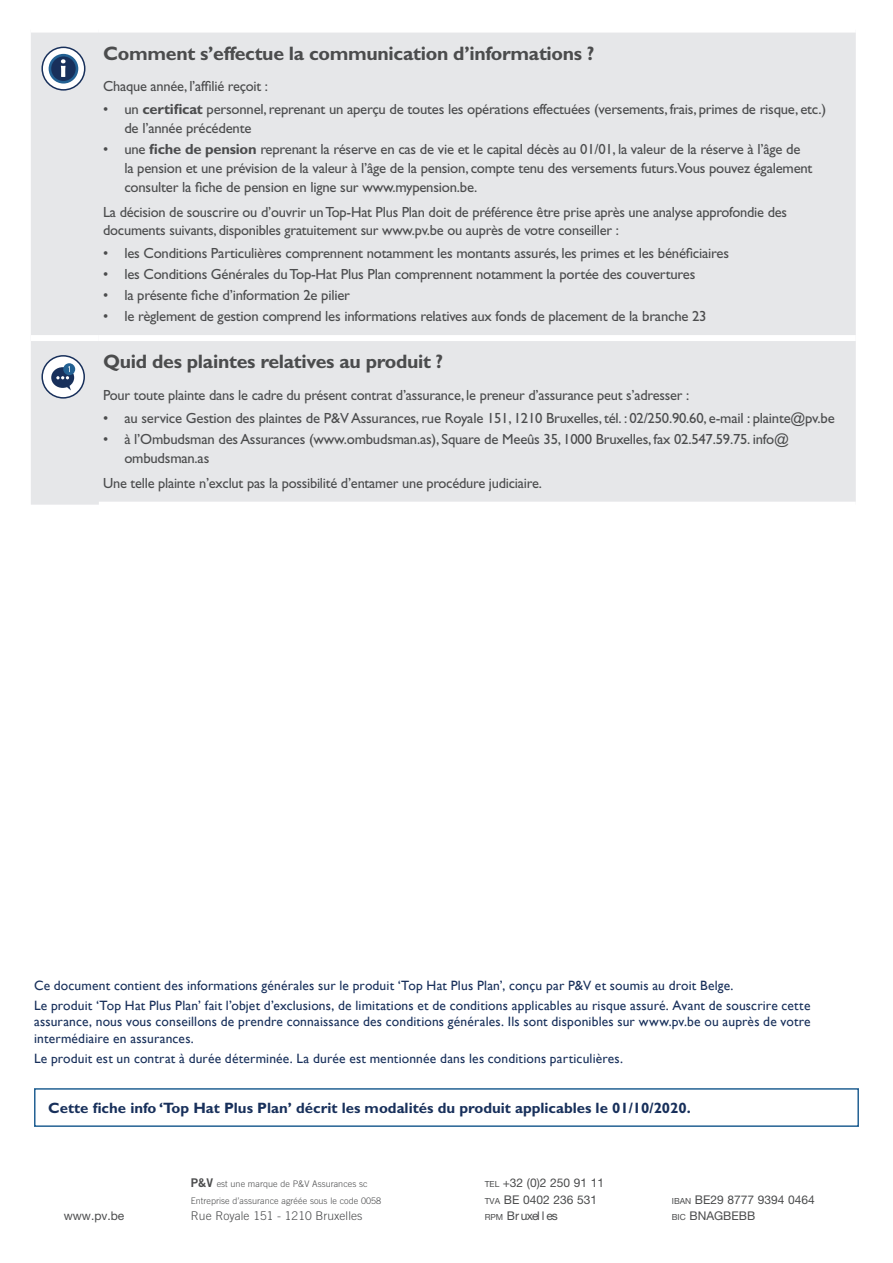
<style>
.page{position:relative;width:893px;height:1263px;background:#fff}
.page>*{position:absolute;margin:0;border:0;box-sizing:border-box;transform-origin:0 0}
.t1{font:700 19.5px "Gill Sans Std";letter-spacing:-.015em;color:#4b4c4d}
.t2{font:700 15px "Gill Sans Std";color:#18305b}
.t3{font:14.7px/18.8px "Gill Sans Std";letter-spacing:-.015em;color:#4b4c4d}
.t4{font:13.5px/20.4px "Gill Sans";letter-spacing:.015em;color:#18305b}
.t5{font:12px/16.5px "Helvetica Neue LT Std";color:#4b4c4d}
.t6{font:300 12px "Trade Gothic LT Std";letter-spacing:.005em;color:#4b4c4d}
.t7{font:300 9px/16.5px "Trade Gothic LT Std";letter-spacing:.005em;color:#4b4c4d}
.s1{font-weight:700}
.s2{font-family:"Trade Gothic LT Std Bd 2";font-weight:400;font-size:12px}
.s3{font-size:8.4px}
</style>
<div class="page">
<div style="left:34px;top:1088px;width:825px;height:39px;border:2px solid #236193"></div>
<div style="left:31px;top:33px;width:825px;height:472px;background:#e6e7e9"></div>
<div style="left:31px;top:335px;width:68px;height:6px;background:#fff"></div>
<div style="left:99px;top:335px;width:757px;height:6px;background:#fff"></div>
<div style="left:99px;top:502px;width:757px;height:6px;background:#fff"></div>
<svg style="left:41px;top:47px;width:44px;height:44px"></svg>
<svg style="left:41px;top:355px;width:44px;height:44px"></svg>
<h1 class="t1" style="left:103px;top:42px;width:493px">Comment s’effectue la communication d’informations ?</h1>
<p class="t3" style="left:103px;top:77px;width:166px">Chaque année, l’affilié reçoit :</p>
<p class="t3" style="left:124px;top:100px;width:703px;text-indent:-21px">• un <span class="s1">certificat</span> personnel, reprenant un aperçu de toutes les opérations effectuées (versements, frais, primes de risque, etc.) de l’année précédente</p>
<p class="t3" style="left:124px;top:140px;width:690px;text-indent:-21px">• une <span class="s1">fiche de pension</span> reprenant la réserve en cas de vie et le capital décès au 01/01, la valeur de la réserve à l’âge de la pension et une prévision de la valeur à l’âge de la pension, compte tenu des versements futurs.Vous pouvez également consulter la fiche de pension en ligne sur www.mypension.be.</p>
<p class="t3" style="left:103px;top:202px;width:685px">La décision de souscrire ou d’ouvrir un Top-Hat Plus Plan doit de préférence être prise après une analyse approfondie des documents suivants, disponibles gratuitement sur www.pv.be ou auprès de votre conseiller :</p>
<p class="t3" style="left:103px;top:244px;width:627px">• les Conditions Particulières comprennent notamment les montants assurés, les primes et les bénéficiaires</p>
<p class="t3" style="left:103px;top:265px;width:594px">• les Conditions Générales du Top-Hat Plus Plan comprennent notamment la portée des couvertures</p>
<p class="t3" style="left:103px;top:286px;width:248px">• la présente fiche d’information 2e pilier</p>
<p class="t3" style="left:103px;top:307px;width:605px">• le règlement de gestion comprend les informations relatives aux fonds de placement de la branche 23</p>
<h1 class="t1" style="left:103px;top:350px;width:342px">Quid des plaintes relatives au produit ?</h1>
<p class="t3" style="left:103px;top:386px;width:588px">Pour toute plainte dans le cadre du présent contrat d’assurance, le preneur d’assurance peut s’adresser :</p>
<p class="t3" style="left:103px;top:409px;width:733px">• au service Gestion des plaintes de P&amp;V Assurances, rue Royale 151, 1210 Bruxelles, tél. : 02/250.90.60, e-mail : plainte@pv.be</p>
<p class="t3" style="left:124px;top:429px;width:666px;text-indent:-21px">• à l’Ombudsman des Assurances (www.ombudsman.as), Square de Meeûs 35, 1000 Bruxelles, fax 02.547.59.75. info@ ombudsman.as</p>
<p class="t3" style="left:103px;top:473px;width:440px">Une telle plainte n’exclut pas la possibilité d’entamer une procédure judiciaire.</p>
<p class="t4" style="left:34px;top:975px;width:778px">Ce document contient des informations générales sur le produit ‘Top Hat Plus Plan’, conçu par P&amp;V et soumis au droit Belge.<br>Le produit ‘Top Hat Plus Plan’ fait l’objet d’exclusions, de limitations et de conditions applicables au risque assuré. Avant de souscrire cette</p>
<p class="t4" style="left:34px;top:1014px;width:778px;line-height:16.2px">assurance, nous vous conseillons de prendre connaissance des conditions générales. Ils sont disponibles sur www.pv.be ou auprès de votre intermédiaire en assurances.</p>
<p class="t4" style="left:34px;top:1049px;width:590px">Le produit est un contrat à durée déterminée. La durée est mentionnée dans les conditions particulières.</p>
<p class="t2" style="left:48px;top:1099px;width:644px">Cette fiche info ‘Top Hat Plus Plan’ décrit les modalités du produit applicables le 01/10/2020.</p>
<p class="t7" style="left:191px;top:1176px;width:192px"><span class="s2">P&amp;V</span> est une marque de P&amp;V Assurances sc<br>Entreprise d’assurance agréée sous le code 0058</p>
<p class="t6" style="left:191px;top:1209px;width:173px">Rue Royale 151 - 1210 Bruxelles</p>
<p class="t5" style="left:485px;top:1175px;width:121px"><span class="s3">TEL</span> +32 (0)2 250 91 11<br><span class="s3">TVA</span> BE 0402 236 531</p>
<p class="t5" style="left:64px;top:1208px;width:62px">www.pv.be</p>
<p class="t5" style="left:485px;top:1208px;width:74px"><span class="s3">RPM</span> Br uxel l es</p>
<p class="t5" style="left:672px;top:1191px;width:145px"><span class="s3">IBAN</span> BE29 8777 9394 0464<br><span class="s3">BIC</span> BNAGBEBB</p>
</div>
